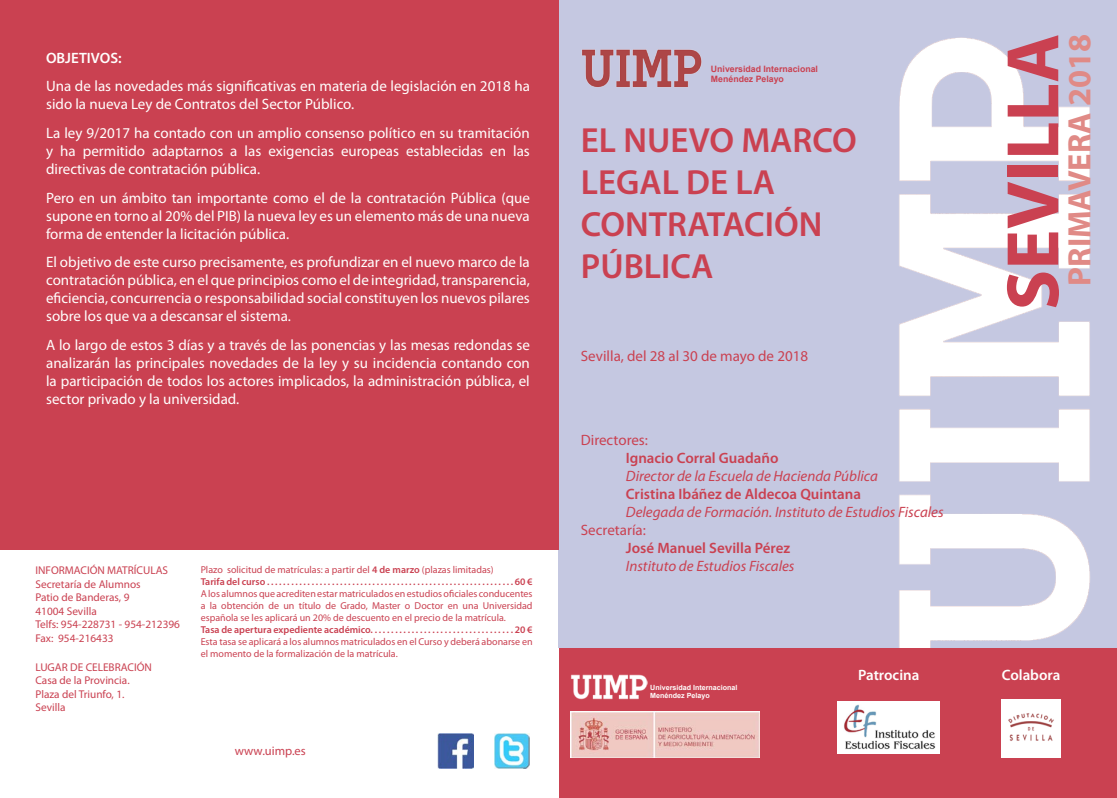
<style>
.page{position:relative;width:1117px;height:798px;background:#fff}
.page>*{position:absolute;margin:0;border:0;box-sizing:border-box;transform-origin:0 0}
.t1{font:700 75px "Myriad Pro";color:#ca4151}
.t2{font:600 35px/42px "Myriad Pro";color:#ca4151}
.t3{font:700 32.5px "Myriad Pro";color:#e08a86}
.t4{font:15px/18px "Myriad Pro";color:#fffefd;text-align:justify}
.t5{font:italic 15px "Myriad Pro";color:#ca4151}
.t6{font:600 15px "Myriad Pro";color:#ca4151}
.t7{font:15px "Myriad Pro";color:#ca4151}
.t8{font:600 15px "Myriad Pro";color:#fffefd}
.t9{font:12.5px "Myriad Pro";color:#ca4151}
.t10{font:11.25px "Myriad Pro";color:#ca4151}
.t11{font:10px/12px "Myriad Pro";color:#ca4151;text-align:justify}
.t12{font:600 10px "Myriad Pro";color:#ca4151}
.t13{font:700 8.75px "Arial";color:#ca4151}
.t14{font:700 7.12px "Arial";color:#fffefd}
.s1{font-weight:600}
</style>
<div class="page">
<div style="left:558px;top:0;width:558px;height:647px;background:#c5c8e1"></div>
<img style="left:899px;top:37px;width:191px;height:610px">
<div style="left:559px;top:647px;width:557px;height:150px;background:#ca4151"></div>
<img style="left:438px;top:733px;width:35px;height:35px">
<img style="left:494px;top:733px;width:36px;height:35px">
<img style="left:570px;top:711px;width:189px;height:46px">
<div style="left:0;top:0;width:558px;height:549px;background:#ca4151"></div>
<img style="left:571px;top:674px;width:76px;height:24px">
<img style="left:837px;top:701px;width:102px;height:52px">
<img style="left:1001px;top:699px;width:59px;height:58px">
<img style="left:582px;top:49px;width:120px;height:38px">
<p class="t8" style="left:46px;top:48px;width:77px">OBJETIVOS:</p>
<p class="t4" style="left:46px;top:77px;width:485px">Una de las novedades más significativas en materia de legislación en 2018 ha sido la nueva Ley de Contratos del Sector Público.</p>
<p class="t4" style="left:46px;top:124px;width:485px">La ley 9/2017 ha contado con un amplio consenso político en su tramitación y ha permitido adaptarnos a las exigencias europeas establecidas en las directivas de contratación pública.</p>
<p class="t4" style="left:46px;top:188px;width:485px">Pero en un ámbito tan importante como el de la contratación Pública (que supone en torno al 20% del PIB) la nueva ley es un elemento más de una nueva forma de entender la licitación pública.</p>
<p class="t4" style="left:46px;top:253px;width:485px">El objetivo de este curso precisamente, es profundizar en el nuevo marco de la contratación pública, en el que principios como el de integridad, transparencia, eficiencia, concurrencia o responsabilidad social constituyen los nuevos pilares sobre los que va a descansar el sistema.</p>
<p class="t4" style="left:46px;top:336px;width:485px">A lo largo de estos 3 días y a través de las ponencias y las mesas redondas se analizarán las principales novedades de la ley y su incidencia contando con la participación de todos los actores implicados, la administración pública, el sector privado y la universidad.</p>
<p class="t13" style="left:710px;top:62px;width:108px">Universidad Internacional</p>
<p class="t13" style="left:710px;top:73px;width:74px">Menéndez Pelayo</p>
<p class="t2" style="left:580px;top:118px;width:277px">EL NUEVO MARCO<br>LEGAL DE LA<br>CONTRATACIÓN<br>PÚBLICA</p>
<p class="t7" style="left:580px;top:346px;width:229px">Sevilla, del 28 al 30 de mayo de 2018</p>
<p class="t7" style="left:580px;top:430px;width:69px">Directores:</p>
<p class="t6" style="left:625px;top:448px;width:154px">Ignacio Corral Guadaño</p>
<p class="t5" style="left:625px;top:466px;width:253px">Director de la Escuela de Hacienda Pública</p>
<p class="t6" style="left:625px;top:484px;width:236px">Cristina Ibáñez de Aldecoa Quintana</p>
<p class="t5" style="left:625px;top:502px;width:319px">Delegada de Formación. Instituto de Estudios Fiscales</p>
<p class="t7" style="left:580px;top:520px;width:66px">Secretaría:</p>
<p class="t6" style="left:625px;top:538px;width:166px">José Manuel Sevilla Pérez</p>
<p class="t1" style="left:983px;top:310px;width:278px;rotate:-90deg">SEVILLA</p>
<p class="t3" style="left:1058px;top:285px;width:253px;rotate:-90deg">PRIMAVERA 2018</p>
<p class="t10" style="left:35px;top:563px;width:134px">INFORMACIÓN MATRÍCULAS</p>
<p class="t10" style="left:35px;top:576px;width:107px">Secretaría de Alumnos</p>
<p class="t10" style="left:35px;top:590px;width:95px">Patio de Banderas, 9</p>
<p class="t10" style="left:35px;top:603px;width:63px">41004 Sevilla</p>
<p class="t10" style="left:35px;top:617px;width:146px">Telfs: 954-228731 - 954-212396</p>
<p class="t10" style="left:35px;top:630px;width:80px">Fax: 954-216433</p>
<p class="t10" style="left:35px;top:659px;width:118px">LUGAR DE CELEBRACIÓN</p>
<p class="t10" style="left:35px;top:673px;width:96px">Casa de la Provincia.</p>
<p class="t10" style="left:35px;top:686px;width:90px">Plaza del Triunfo, 1.</p>
<p class="t10" style="left:35px;top:700px;width:32px">Sevilla</p>
<p class="t11" style="left:201px;top:563px;width:294px">Plazo solicitud de matrículas: a partir del <span class="s1">4 de marzo</span> (plazas limitadas)</p>
<p class="t5" style="left:625px;top:556px;width:170px">Instituto de Estudios Fiscales</p>
<p class="t12" style="left:201px;top:575px;width:333px">Tarifa del curso . . . . . . . . . . . . . . . . . . . . . . . . . . . . . . . . . . . . . . . . . . . . . . . . . . . . . . . . . . . . . 60 €</p>
<p class="t11" style="left:201px;top:587px;width:333px">A los alumnos que acrediten estar matriculados en estudios oficiales conducentes a la obtención de un título de Grado, Master o Doctor en una Universidad española se les aplicará un 20% de descuento en el precio de la matrícula.</p>
<p class="t12" style="left:201px;top:623px;width:333px">Tasa de apertura expediente académico. . . . . . . . . . . . . . . . . . . . . . . . . . . . . . . . . . . 20 €</p>
<p class="t11" style="left:201px;top:635px;width:333px">Esta tasa se aplicará a los alumnos matriculados en el Curso y deberá abonarse en el momento de la formalización de la matrícula.</p>
<p class="t9" style="left:235px;top:742px;width:72px">www.uimp.es</p>
<p class="t14" style="left:650px;top:682px;width:89px">Universidad Internacional</p>
<p class="t14" style="left:650px;top:690px;width:61px">Menéndez Pelayo</p>
<p class="t8" style="left:857px;top:664px;width:63px">Patrocina</p>
<p class="t8" style="left:1001px;top:664px;width:60px">Colabora</p>
</div>
